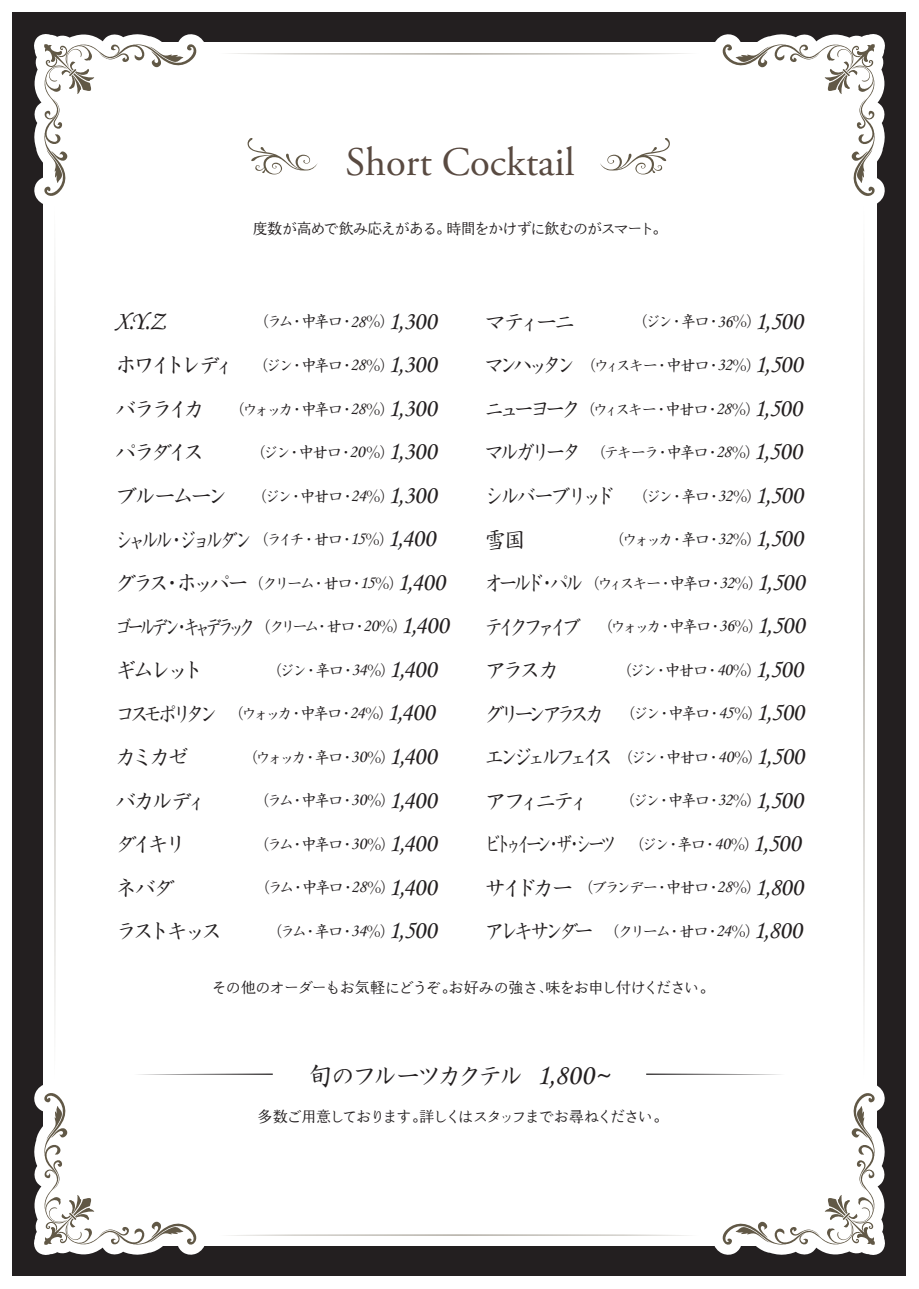
<style>
.page{position:relative;width:919px;height:1289px;background:#fff}
.page>*{position:absolute;margin:0;border:0;box-sizing:border-box;transform-origin:0 0}
.t1{font:40.5px "Adobe Garamond Pro";color:#594a41}
.t2{font:25.8px "NK Monotype Corsiva";color:#231f20}
.t3{font:25.5px "HG Seikaishotai PRO";letter-spacing:-.185em;color:#231f20}
.t4{font:22.5px "HG Seikaishotai PRO";letter-spacing:-.265em;color:#231f20}
.t5{font:22.5px/43.5px "HG Seikaishotai PRO";letter-spacing:-.315em;color:#231f20;scale:.77 1}
.t6{font:22.5px "HG Seikaishotai PRO";letter-spacing:-.395em;color:#231f20;scale:.76 1}
.t7{font:22.5px "HG Seikaishotai PRO";letter-spacing:-.3em;color:#231f20;scale:.84 1}
.t8{font:15.75px "HG Seikaishotai PRO";letter-spacing:-.18em;color:#231f20}
.t9{font:15.75px "HG Seikaishotai PRO";letter-spacing:-.155em;color:#231f20}
.t10{font:15px "Marumin Yoshino Std N R";letter-spacing:-.065em;color:#231f20}
.s1{font-family:"NK Monotype Corsiva";font-size:18.15px}
.s2{font-family:"NK Monotype Corsiva";font-size:25.8px}
.s3{font-size:22.5px}
.s4{font-size:15.75px}
.s5{font-size:16.8px}
.s6{font-family:"NK Monotype Corsiva";font-size:29.25px}
</style>
<div class="page">
<div style="left:13px;top:13px;width:893px;height:1263px;background:#231f20"></div>
<div style="left:34px;top:34px;width:851px;height:1221px;background:#fff"></div>
<h1 class="t1" style="left:345px;top:137px;width:231px">Short Cocktail</h1>
<p class="t10" style="left:253px;top:220px;width:415px">度数が高めで飲み応えがある。時間をかけずに飲むのがスマート。</p>
<h2 class="t2" style="left:115px;top:305px;width:52px">X.Y.Z</h2>
<p class="t8" style="left:253px;top:314px;width:184px">（ラム・中辛口・<span class="s1">28</span>％）<span class="s2">1,300</span></p>
<p class="t8" style="left:115px;top:357px;width:323px"><span class="s3">ホワイトレディ</span> （ジン・中辛口・<span class="s1">28</span>％）<span class="s2">1,300</span></p>
<p class="t8" style="left:115px;top:401px;width:323px"><span class="s3">バラライカ</span> （ウォッカ・中辛口・<span class="s1">28</span>％）<span class="s2">1,300</span></p>
<h3 class="t4" style="left:115px;top:441px;width:92px">パラダイス</h3>
<p class="t8" style="left:250px;top:444px;width:188px">（ジン・中甘口・<span class="s1">20</span>％）<span class="s2">1,300</span></p>
<p class="t8" style="left:115px;top:488px;width:323px"><span class="s3">ブルームーン</span> （ジン・中甘口・<span class="s1">24</span>％）<span class="s2">1,300</span></p>
<h3 class="t7" style="left:115px;top:528px;width:383px">シャルル・ジョルダン<span class="s4">（ライチ・甘口・</span><span class="s1">15</span><span class="s4">％）</span><span class="s2">1,400</span></h3>
<p class="t8" style="left:115px;top:575px;width:331px"><span class="s3">グラス・ホッパー</span>（クリーム・甘口・<span class="s1">15</span>％）<span class="s2">1,400</span></p>
<h3 class="t5" style="left:115px;top:604px;width:435px">ゴールデン・キャデラック<span class="s5">（</span><span class="s4">クリーム・甘口・</span><span class="s1">20</span><span class="s4">％）</span><span class="s2">1,400</span>ギムレット</h3>
<p class="t8" style="left:266px;top:662px;width:171px">（ジン・辛口・<span class="s1">34</span>％）<span class="s2">1,400</span></p>
<p class="t8" style="left:115px;top:705px;width:321px"><span class="s3">コスモポリタン</span> （ウォッカ・中辛口・<span class="s1">24</span>％）<span class="s2">1,400</span></p>
<h3 class="t4" style="left:115px;top:745px;width:77px">カミカゼ</h3>
<p class="t8" style="left:242px;top:749px;width:196px">（ウォッカ・辛口・<span class="s1">30</span>％）<span class="s2">1,400</span></p>
<h3 class="t4" style="left:115px;top:789px;width:95px">バカルディ</h3>
<p class="t8" style="left:254px;top:792px;width:184px">（ラム・中辛口・<span class="s1">30</span>％）<span class="s2">1,400</span></p>
<h3 class="t4" style="left:115px;top:832px;width:74px">ダイキリ</h3>
<p class="t8" style="left:254px;top:836px;width:184px">（ラム・中辛口・<span class="s1">30</span>％）<span class="s2">1,400</span></p>
<h3 class="t4" style="left:115px;top:876px;width:62px">ネバダ</h3>
<p class="t8" style="left:254px;top:879px;width:183px">（ラム・中辛口・<span class="s1">28</span>％）<span class="s2">1,400</span></p>
<h3 class="t4" style="left:115px;top:919px;width:110px">ラストキッス</h3>
<p class="t8" style="left:267px;top:923px;width:171px">（ラム・辛口・<span class="s1">34</span>％）<span class="s2">1,500</span></p>
<h3 class="t4" style="left:484px;top:310px;width:93px">マティーニ</h3>
<p class="t8" style="left:632px;top:314px;width:172px">（ジン・辛口・<span class="s1">36</span>％）<span class="s2">1,500</span></p>
<p class="t9" style="left:484px;top:357px;width:320px"><span class="s3">マンハッタン</span>（ウィスキー・中甘口・<span class="s1">32</span>％）<span class="s2">1,500</span></p>
<p class="t9" style="left:484px;top:401px;width:319px"><span class="s3">ニューヨーク</span>（ウィスキー・中甘口・<span class="s1">28</span>％）<span class="s2">1,500</span></p>
<p class="t8" style="left:484px;top:444px;width:319px"><span class="s3">マルガリータ</span> （テキーラ・中辛口・<span class="s1">28</span>％）<span class="s2">1,500</span></p>
<p class="t8" style="left:484px;top:488px;width:320px"><span class="s3">シルバーブリッド</span> （ジン・辛口・<span class="s1">32</span>％）<span class="s2">1,500</span></p>
<h3 class="t4" style="left:484px;top:528px;width:44px">雪国</h3>
<p class="t8" style="left:609px;top:531px;width:195px">（ウォッカ・辛口・<span class="s1">32</span>％）<span class="s2">1,500</span></p>
<p class="t8" style="left:484px;top:575px;width:322px"><span class="s3">オールド・パル</span>（ウィスキー・中辛口・<span class="s1">32</span>％）<span class="s2">1,500</span></p>
<p class="t8" style="left:484px;top:618px;width:322px"><span class="s3">テイクファイブ</span> （ウォッカ・中辛口・<span class="s1">36</span>％）<span class="s2">1,500</span></p>
<h3 class="t4" style="left:484px;top:658px;width:78px">アラスカ</h3>
<p class="t8" style="left:616px;top:662px;width:188px">（ジン・中甘口・<span class="s1">40</span>％）<span class="s2">1,500</span></p>
<p class="t8" style="left:484px;top:705px;width:321px"><span class="s3">グリーンアラスカ</span> （ジン・中辛口・<span class="s1">45</span>％）<span class="s2">1,500</span></p>
<p class="t8" style="left:484px;top:749px;width:321px"><span class="s3">エンジェルフェイス</span>（ジン・中甘口・<span class="s1">40</span>％）<span class="s2">1,500</span></p>
<h3 class="t4" style="left:484px;top:789px;width:108px">アフィニティ</h3>
<p class="t8" style="left:619px;top:792px;width:185px">（ジン・中辛口・<span class="s1">32</span>％）<span class="s2">1,500</span></p>
<h3 class="t6" style="left:484px;top:832px;width:418px">ビトゥイーン・ザ・シーツ <span class="s4">（ジン・辛口・</span><span class="s1">40</span><span class="s4">％）</span><span class="s2">1,500</span></h3>
<p class="t9" style="left:484px;top:879px;width:320px"><span class="s3">サイドカー</span>（ブランデー・中甘口・<span class="s1">28</span>％）<span class="s2">1,800</span></p>
<p class="t8" style="left:484px;top:923px;width:319px"><span class="s3">アレキサンダー</span> （クリーム・甘口・<span class="s1">24</span>％）<span class="s2">1,800</span></p>
<p class="t10" style="left:212px;top:978px;width:504px">その他のオーダーもお気軽にどうぞ。お好みの強さ、味をお申し付けください。</p>
<h3 class="t3" style="left:308px;top:1063px;width:302px">旬のフルーツカクテル <span class="s6">1,800~</span></h3>
<p class="t10" style="left:257px;top:1108px;width:412px">多数ご用意しております。詳しくはスタッフまでお尋ねください。</p>
</div>
